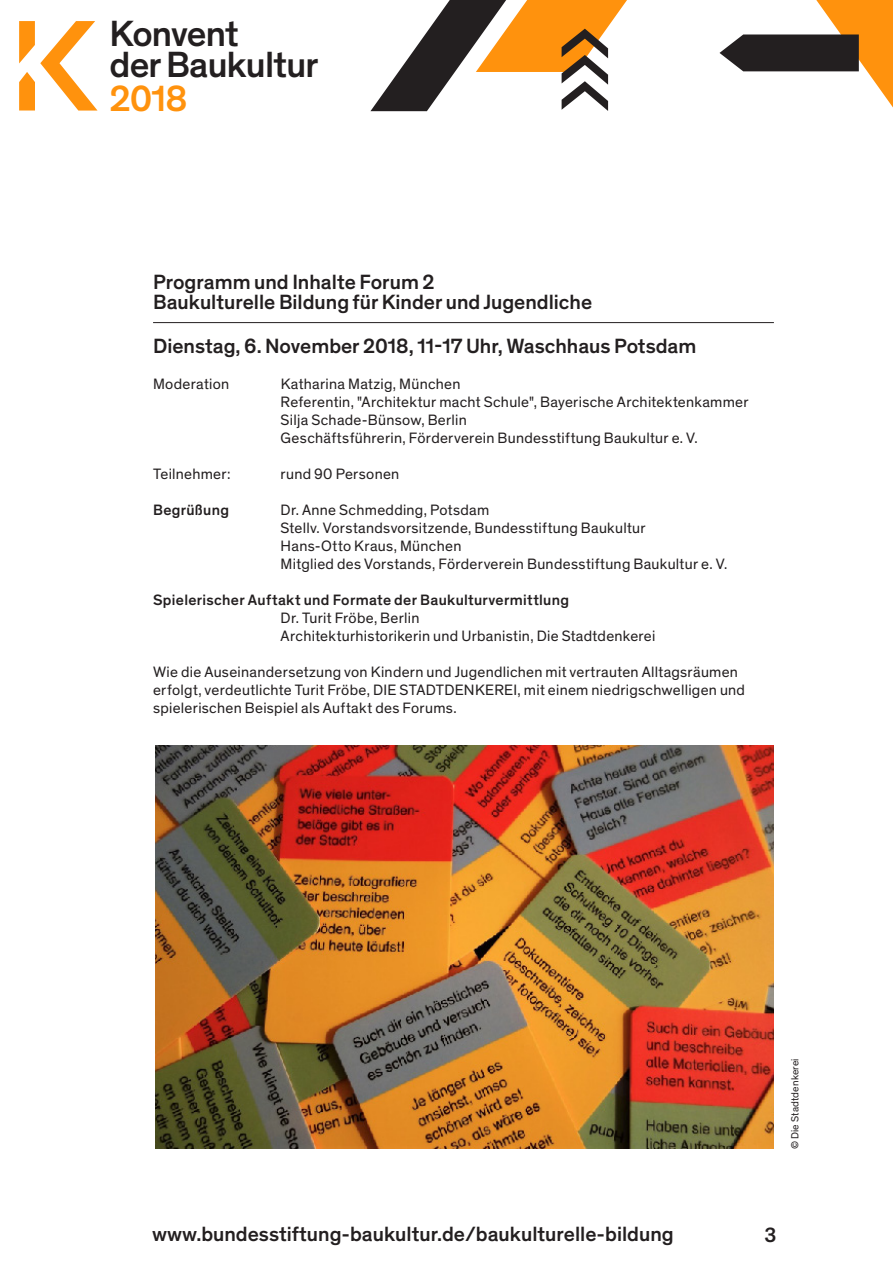
<style>
.page{position:relative;width:893px;height:1263px;background:#fff}
.page>*{position:absolute;margin:0;border:0;box-sizing:border-box;transform-origin:0 0}
.t1{font:500 37.05px/30.6px "Theinhardt";letter-spacing:-.02em;color:#231f20}
.t2{font:500 37.05px "Theinhardt";color:#ff920d}
.Überschrift_-_Linie{font:500 21px/20.2px "Theinhardt";color:#231f20}
.Programmablauf{font:500 21px "Theinhardt";color:#231f20}
.Programmablauf-2{font:15.3px/18px "Theinhardt";letter-spacing:.02em;color:#231f20}
.Programmablauf-3{font:500 15.3px "Theinhardt";letter-spacing:.02em;color:#231f20}
.t3{font:10.5px "Theinhardt";letter-spacing:.015em;color:#231f20}
</style>
<div class="page">
<svg style="left:19px;top:21px;width:79px;height:90px"></svg>
<svg style="left:370px;top:0;width:523px;height:111px"></svg>
<hr style="left:153px;top:322px;width:621px;height:1px;background:#231f20">
<img style="left:155px;top:745px;width:619px;height:403px">
<h1 class="t1" style="left:109px;top:19px;width:211px">Konvent<br>der Baukultur</h1>
<h1 class="t2" style="left:109px;top:76px;width:80px">2018</h1>
<p class="Überschrift_-_Linie" style="left:153px;top:272px;width:441px">Programm und Inhalte Forum 2<br>Baukulturelle Bildung für Kinder und Jugendliche</p>
<p class="Programmablauf" style="left:153px;top:333px;width:545px">Dienstag, 6. November 2018, 11-17 Uhr, Waschhaus Potsdam</p>
<p class="Programmablauf-2" style="left:153px;top:375px;width:78px">Moderation</p>
<p class="Programmablauf-2" style="left:281px;top:375px;width:181px">Katharina Matzig, München</p>
<p class="Programmablauf-2" style="left:281px;top:393px;width:469px">Referentin, "Architektur macht Schule", Bayerische Architektenkammer</p>
<p class="Programmablauf-2" style="left:281px;top:411px;width:188px">Silja Schade-Bünsow, Berlin</p>
<p class="Programmablauf-2" style="left:281px;top:429px;width:419px">Geschäftsführerin, Förderverein Bundesstiftung Baukultur e. V.</p>
<p class="Programmablauf-2" style="left:153px;top:465px;width:79px">Teilnehmer:</p>
<p class="Programmablauf-2" style="left:281px;top:465px;width:120px">rund 90 Personen</p>
<p class="Programmablauf-3" style="left:153px;top:501px;width:77px">Begrüßung</p>
<p class="Programmablauf-2" style="left:281px;top:501px;width:210px">Dr. Anne Schmedding, Potsdam</p>
<p class="Programmablauf-2" style="left:281px;top:519px;width:366px">Stellv. Vorstandsvorsitzende, Bundesstiftung Baukultur</p>
<p class="Programmablauf-2" style="left:281px;top:537px;width:182px">Hans-Otto Kraus, München</p>
<p class="Programmablauf-2" style="left:281px;top:555px;width:448px">Mitglied des Vorstands, Förderverein Bundesstiftung Baukultur e. V.</p>
<p class="Programmablauf-3" style="left:153px;top:591px;width:417px">Spielerischer Auftakt und Formate der Baukulturvermittlung</p>
<p class="Programmablauf-2" style="left:281px;top:609px;width:140px">Dr. Turit Fröbe, Berlin</p>
<p class="Programmablauf-2" style="left:281px;top:627px;width:376px">Architekturhistorikerin und Urbanistin, Die Stadtdenkerei</p>
<p class="Programmablauf-2" style="left:153px;top:663px;width:593px">Wie die Auseinandersetzung von Kindern und Jugendlichen mit vertrauten Alltagsräumen erfolgt, verdeutlichte Turit Fröbe, DIE STADTDENKEREI, mit einem niedrigschwelligen und spielerischen Beispiel als Auftakt des Forums.</p>
<p class="t3" style="left:789px;top:1149px;width:92px;rotate:-90deg">© Die Stadtdenkerei</p>
<h2 class="Überschrift_-_Linie" style="left:152px;top:1223px;width:523px">www.bundesstiftung-baukultur.de/baukulturelle-bildung</h2>
<h2 class="Überschrift_-_Linie" style="left:764px;top:1225px;width:13px">3</h2>
</div>
